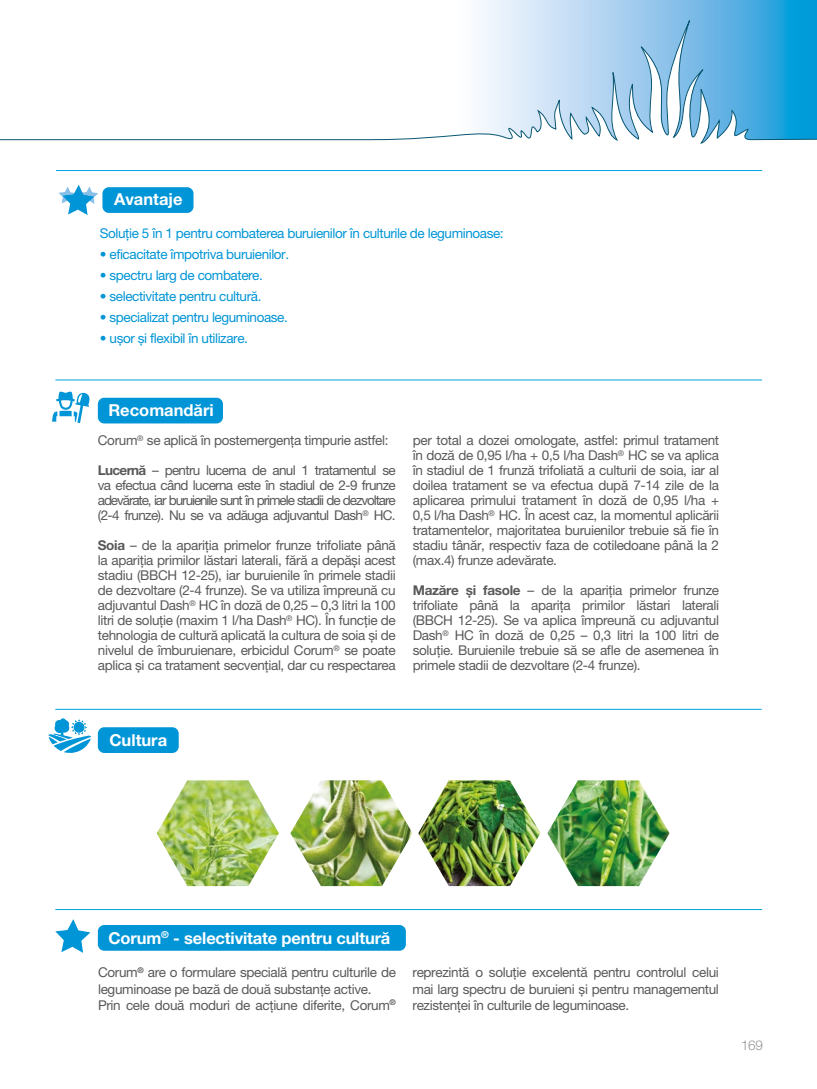
<style>
.page{position:relative;width:817px;height:1089px;background:#fff}
.page>*{position:absolute;margin:0;border:0;box-sizing:border-box;transform-origin:0 0}
.t1{font:700 16.5px "Helvetica Neue LT Pro";letter-spacing:-.01em;color:#fff}
.t2{font:13.5px/15px "Helvetica Neue LT Pro";letter-spacing:-.025em;color:#59595b;text-align:justify}
.t3{font:13.5px "Helvetica Neue LT Pro";letter-spacing:-.03em;color:#0095d6}
.t4{font:300 13.5px "Helvetica Neue LT Pro";color:#959699}
.s1{font-weight:700}
</style>
<div class="page">
<svg style="left:479px;top:0;width:337px;height:5px;background:#8dc7eb"></svg>
<svg style="left:0;top:5px;width:816px;height:139px"></svg>
<svg style="left:52px;top:391px;width:38px;height:32px"></svg>
<div style="left:98px;top:398px;width:125px;height:25px;background:#0095d6;border-radius:6px"></div>
<hr style="left:55px;top:379px;width:706px;height:1px;background:#00a4e3">
<svg style="left:58px;top:185px;width:40px;height:30px"></svg>
<div style="left:102px;top:187px;width:91px;height:26px;background:#0095d6;border-radius:6px"></div>
<hr style="left:56px;top:170px;width:705px;height:1px;background:#00a4e3">
<div style="left:98px;top:727px;width:81px;height:26px;background:#0095d6;border-radius:6px"></div>
<svg style="left:48px;top:718px;width:43px;height:35px"></svg>
<hr style="left:55px;top:709px;width:706px;height:1px;background:#00a4e3">
<div style="left:98px;top:925px;width:308px;height:25px;background:#0095d6;border-radius:6px"></div>
<svg style="left:55px;top:919px;width:35px;height:33px"></svg>
<hr style="left:55px;top:909px;width:706px;height:1px;background:#00a4e3">
<img style="left:157px;top:780px;width:122px;height:106px">
<img style="left:290px;top:780px;width:122px;height:106px">
<img style="left:418px;top:780px;width:122px;height:106px">
<img style="left:547px;top:780px;width:122px;height:106px">
<p class="t1" style="left:114px;top:189px;width:70px">Avantaje</p>
<p class="t3" style="left:100px;top:225px;width:405px">Soluție 5 în 1 pentru combaterea buruienilor în culturile de leguminoase:</p>
<p class="t3" style="left:100px;top:246px;width:191px">• eficacitate împotriva buruienilor.</p>
<p class="t3" style="left:100px;top:267px;width:164px">• spectru larg de combatere.</p>
<p class="t3" style="left:100px;top:288px;width:163px">• selectivitate pentru cultură.</p>
<p class="t3" style="left:100px;top:309px;width:189px">• specializat pentru leguminoase.</p>
<p class="t3" style="left:100px;top:330px;width:149px">• ușor și flexibil în utilizare.</p>
<p class="t1" style="left:108px;top:400px;width:107px">Recomandări</p>
<p class="t2" style="left:98px;top:433px;width:292px">Corum<sup>®</sup> se aplică în postemergența timpurie astfel:</p>
<p class="t2" style="left:98px;top:463px;width:299px"><span class="s1">Lucernă</span> – pentru lucerna de anul 1 tratamentul se va efectua când lucerna este în stadiul de 2-9 frunze adevărate, iar buruienile sunt în primele stadii de dezvoltare (2-4 frunze). Nu se va adăuga adjuvantul Dash<sup>®</sup> HC.</p>
<p class="t2" style="left:98px;top:538px;width:299px"><span class="s1">Soia</span> – de la apariția primelor frunze trifoliate până la apariția primilor lăstari laterali, fără a depăși acest stadiu (BBCH 12-25), iar buruienile în primele stadii de dezvoltare (2-4 frunze). Se va utiliza împreună cu adjuvantul Dash<sup>®</sup> HC în doză de 0,25 – 0,3 litri la 100 litri de soluție (maxim 1 l/ha Dash<sup>®</sup> HC). În funcție de tehnologia de cultură aplicată la cultura de soia și de nivelul de îmburuienare, erbicidul Corum<sup>®</sup> se poate aplica și ca tratament secvențial, dar cu respectarea</p>
<p class="t2" style="left:412px;top:433px;width:308px">per total a dozei omologate, astfel: primul tratament în doză de 0,95 l/ha + 0,5 l/ha Dash<sup>®</sup> HC se va aplica în stadiul de 1 frunză trifoliată a culturii de soia, iar al doilea tratament se va efectua după 7-14 zile de la aplicarea primului tratament în doză de 0,95 l/ha + 0,5 l/ha Dash<sup>®</sup> HC. În acest caz, la momentul aplicării tratamentelor, majoritatea buruienilor trebuie să fie în stadiu tânăr, respectiv faza de cotiledoane până la 2 (max.4) frunze adevărate.</p>
<p class="t2" style="left:412px;top:583px;width:308px"><span class="s1">Mazăre și fasole</span> – de la apariția primelor frunze trifoliate până la aparița primilor lăstari laterali (BBCH 12-25). Se va aplica împreună cu adjuvantul Dash<sup>®</sup> HC în doză de 0,25 – 0,3 litri la 100 litri de soluție. Buruienile trebuie să se afle de asemenea în primele stadii de dezvoltare (2-4 frunze).</p>
<p class="t1" style="left:109px;top:729px;width:59px">Cultura</p>
<p class="t1" style="left:108px;top:927px;width:283px">Corum<sup>®</sup> - selectivitate pentru cultură</p>
<p class="t2" style="left:98px;top:964px;width:299px;line-height:16.2px;text-align:left">Corum<sup>®</sup> are o formulare specială pentru culturile de leguminoase pe bază de două substanțe active.<br>Prin cele două moduri de acțiune diferite, Corum<sup>®</sup></p>
<p class="t2" style="left:412px;top:964px;width:308px;line-height:16.2px">reprezintă o soluție excelentă pentru controlul celui mai larg spectru de buruieni și pentru managementul rezistenței în culturile de leguminoase.</p>
<p class="t4" style="left:741px;top:1036px;width:23px">169</p>
</div>
